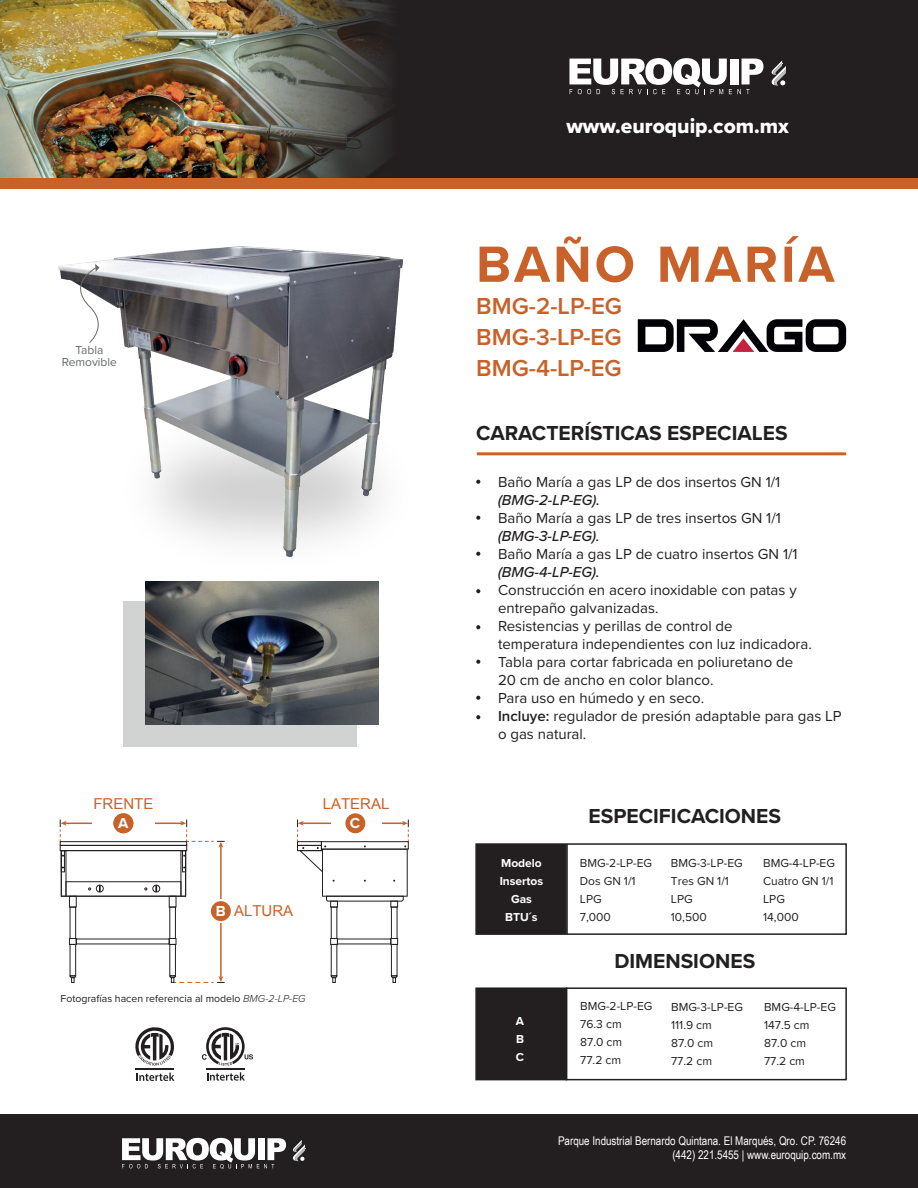
<style>
.page{position:relative;width:918px;height:1188px;background:#fff}
.page>*{position:absolute;margin:0;border:0;box-sizing:border-box;transform-origin:0 0}
.t1{font:700 52.8px "Proxima Nova";letter-spacing:.055em;color:#c9622a}
.t2{font:600 24px/30.8px "Proxima Nova";color:#c9622a;text-align:justify}
.t3{font:700 21px "Proxima Nova";color:#231f20}
.t4{font:21px "Proxima Nova Extrabld";color:#fff}
.t5{font:15px/18px "Proxima Nova";color:#231f20}
.t6{font:italic 500 15px "Proxima Nova";color:#231f20}
.t7{font:15px "Arial";color:#c9622a}
.t8{font:700 15px "Proxima Nova";color:#fff}
.t9{font:12px/18px "Proxima Nova";color:#231f20}
.t10{font:12px/14.4px "Arial Narrow";color:#fff;text-align:right}
.t11{font:700 12px/18px "Proxima Nova";color:#fff;text-align:center}
.t12{font:12px/12px "Proxima Nova";color:#67696a;text-align:center}
.t13{font:10.5px "Proxima Nova";color:#231f20}
.s1{font-weight:300;font-style:italic}
.s2{font-weight:600}
</style>
<div class="page">
<div style="left:0;top:1115px;width:918px;height:73px;background:#231f20"></div>
<svg style="left:122px;top:1138px;width:164px;height:31px"></svg>
<svg style="left:293px;top:1140px;width:12px;height:21px"></svg>
<div style="left:0;top:0;width:918px;height:178px;background:#231f20"></div>
<svg style="left:569px;top:58px;width:163px;height:37px"></svg>
<div style="left:730px;top:59px;width:8px;height:25px;background:#fff"></div>
<svg style="left:738px;top:59px;width:26px;height:35px"></svg>
<svg style="left:771px;top:61px;width:15px;height:25px"></svg>
<div style="left:0;top:178px;width:918px;height:10px;background:#c9622a"></div>
<img style="left:0;top:0;width:240px;height:178px">
<img style="left:240px;top:0;width:149px;height:178px">
<hr style="left:477px;top:452px;width:369px;height:3px;background:#c9622a">
<svg style="left:202px;top:1027px;width:51px;height:39px"></svg>
<svg style="left:207px;top:1072px;width:38px;height:9px"></svg>
<hr style="left:206px;top:1068px;width:38px;height:1px;background:#231f20">
<svg style="left:136px;top:1073px;width:39px;height:8px"></svg>
<svg style="left:135px;top:1027px;width:39px;height:39px"></svg>
<hr style="left:136px;top:1068px;width:38px;height:1px;background:#231f20">
<svg style="left:638px;top:319px;width:208px;height:33px"></svg>
<hr style="left:302px;top:823px;width:102px;height:1px;background:#c9622a">
<div style="left:331px;top:812px;width:50px;height:23px;background:#fff"></div>
<div style="left:345px;top:813px;width:20px;height:20px;background:#c9622a;border-radius:50%"></div>
<div style="left:321px;top:841px;width:88px;height:9px;border:1px solid #231f20"></div>
<svg style="left:326px;top:895px;width:78px;height:7px"></svg>
<div style="left:330px;top:901px;width:8px;height:6px;border:1px solid #231f20"></div>
<div style="left:331px;top:907px;width:6px;height:32px;border:1px solid #231f20"></div>
<div style="left:330px;top:938px;width:8px;height:7px;border:1px solid #231f20"></div>
<div style="left:331px;top:944px;width:6px;height:32px;border:1px solid #231f20"></div>
<svg style="left:330px;top:975px;width:8px;height:8px"></svg>
<div style="left:390px;top:901px;width:8px;height:6px;border:1px solid #231f20"></div>
<div style="left:391px;top:907px;width:6px;height:32px;border:1px solid #231f20"></div>
<div style="left:390px;top:938px;width:8px;height:7px;border:1px solid #231f20"></div>
<div style="left:391px;top:944px;width:6px;height:32px;border:1px solid #231f20"></div>
<svg style="left:391px;top:975px;width:7px;height:8px"></svg>
<svg style="left:297px;top:820px;width:29px;height:54px"></svg>
<svg style="left:402px;top:820px;width:7px;height:27px"></svg>
<hr style="left:65px;top:823px;width:117px;height:1px;background:#c9622a">
<div style="left:92px;top:812px;width:63px;height:23px;background:#fff"></div>
<div style="left:113px;top:813px;width:20px;height:20px;background:#c9622a;border-radius:50%"></div>
<svg style="left:60px;top:820px;width:7px;height:21px"></svg>
<hr style="left:220px;top:846px;width:2px;height:132px;background:#c9622a">
<div style="left:195px;top:899px;width:51px;height:24px;background:#fff"></div>
<svg style="left:180px;top:820px;width:45px;height:28px"></svg>
<div style="left:69px;top:896px;width:8px;height:11px;border:1px solid #231f20"></div>
<div style="left:70px;top:907px;width:6px;height:32px;border:1px solid #231f20"></div>
<div style="left:69px;top:938px;width:8px;height:7px;border:1px solid #231f20"></div>
<div style="left:70px;top:944px;width:6px;height:32px;border:1px solid #231f20"></div>
<svg style="left:69px;top:975px;width:7px;height:8px"></svg>
<div style="left:169px;top:907px;width:7px;height:32px;border:1px solid #231f20"></div>
<div style="left:169px;top:938px;width:7px;height:7px;border:1px solid #231f20"></div>
<div style="left:169px;top:944px;width:7px;height:32px;border:1px solid #231f20"></div>
<svg style="left:169px;top:975px;width:56px;height:8px"></svg>
<div style="left:60px;top:841px;width:127px;height:5px;border:1px solid #231f20"></div>
<div style="left:60px;top:845px;width:127px;height:6px;border:1px solid #231f20"></div>
<div style="left:181px;top:850px;width:5px;height:47px;border:1px solid #231f20"></div>
<div style="left:61px;top:850px;width:5px;height:47px;border:1px solid #231f20"></div>
<div style="left:66px;top:881px;width:115px;height:16px;border:1px solid #231f20"></div>
<div style="left:96px;top:885px;width:8px;height:7px;border:1px solid #231f20;border-radius:50%"></div>
<svg style="left:99px;top:885px;width:2px;height:7px"></svg>
<div style="left:152px;top:885px;width:8px;height:7px;border:1px solid #231f20;border-radius:50%"></div>
<svg style="left:155px;top:885px;width:2px;height:7px"></svg>
<div style="left:211px;top:901px;width:20px;height:20px;background:#c9622a;border-radius:50%"></div>
<div style="left:475px;top:843px;width:92px;height:92px;background:#231f20;border:2px solid #231f20"></div>
<div style="left:566px;top:843px;width:281px;height:92px;border:2px solid #231f20"></div>
<div style="left:475px;top:987px;width:92px;height:93px;background:#231f20;border:2px solid #231f20"></div>
<div style="left:566px;top:987px;width:281px;height:93px;border:2px solid #231f20"></div>
<svg style="left:476px;top:480px;width:4px;height:4px"></svg>
<svg style="left:476px;top:516px;width:4px;height:4px"></svg>
<svg style="left:476px;top:552px;width:4px;height:4px"></svg>
<svg style="left:476px;top:589px;width:4px;height:4px"></svg>
<svg style="left:476px;top:625px;width:4px;height:4px"></svg>
<svg style="left:476px;top:660px;width:4px;height:4px"></svg>
<svg style="left:476px;top:696px;width:4px;height:4px"></svg>
<svg style="left:476px;top:715px;width:4px;height:4px"></svg>
<img style="left:59px;top:247px;width:344px;height:310px">
<div style="left:123px;top:601px;width:234px;height:145px;background:#d1d2d2"></div>
<img style="left:146px;top:581px;width:232px;height:143px">
<svg style="left:65px;top:264px;width:44px;height:79px"></svg>
<p class="t12" style="left:62px;top:344px;width:57px">Tabla<br>Removible</p>
<p class="t7" style="left:93px;top:794px;width:61px">FRENTE</p>
<p class="t7" style="left:323px;top:794px;width:68px">LATERAL</p>
<p class="t8" style="left:118px;top:812px;width:12px">A</p>
<p class="t8" style="left:350px;top:812px;width:12px">C</p>
<p class="t8" style="left:216px;top:900px;width:11px">B</p>
<p class="t7" style="left:234px;top:900px;width:61px">ALTURA</p>
<p class="t13" style="left:61px;top:991px;width:247px">Fotografías hacen referencia al modelo <span class="s1">BMG-2-LP-EG</span></p>
<h3 class="t4" style="left:566px;top:110px;width:224px">www.euroquip.com.mx</h3>
<h1 class="t1" style="left:476px;top:225px;width:360px">BAÑO MARÍA</h1>
<h2 class="t2" style="left:476px;top:290px;width:148px">BMG-2-LP-EG BMG-3-LP-EG BMG-4-LP-EG</h2>
<h3 class="t3" style="left:476px;top:417px;width:313px">CARACTERÍSTICAS ESPECIALES</h3>
<p class="t5" style="left:498px;top:472px;width:284px">Baño María a gas LP de dos insertos GN 1/1</p>
<p class="t6" style="left:498px;top:489px;width:103px">(BMG-2-LP-EG).</p>
<p class="t5" style="left:498px;top:508px;width:284px">Baño María a gas LP de tres insertos GN 1/1</p>
<p class="t6" style="left:498px;top:525px;width:103px">(BMG-3-LP-EG).</p>
<p class="t5" style="left:498px;top:544px;width:301px">Baño María a gas LP de cuatro insertos GN 1/1</p>
<p class="t6" style="left:498px;top:561px;width:103px">(BMG-4-LP-EG).</p>
<p class="t5" style="left:498px;top:580px;width:345px">Construcción en acero inoxidable con patas y entrepaño galvanizadas.<br>Resistencias y perillas de control de<br>temperatura independientes con luz indicadora.<br>Tabla para cortar fabricada en poliuretano de<br>20 cm de ancho en color blanco.<br>Para uso en húmedo y en seco.<br><span class="s2">Incluye:</span> regulador de presión adaptable para gas LP o gas natural.</p>
<h3 class="t3" style="left:589px;top:800px;width:194px">ESPECIFICACIONES</h3>
<p class="t11" style="left:500px;top:853px;width:45px">Modelo<br>Insertos<br>Gas<br>BTU´s</p>
<p class="t9" style="left:580px;top:853px;width:74px">BMG-2-LP-EG<br>Dos GN 1/1<br>LPG<br>7,000</p>
<p class="t9" style="left:671px;top:853px;width:73px">BMG-3-LP-EG<br>Tres GN 1/1<br>LPG<br>10,500</p>
<p class="t9" style="left:763px;top:853px;width:73px">BMG-4-LP-EG<br>Cuatro GN 1/1<br>LPG<br>14,000</p>
<p class="t11" style="left:516px;top:1012px;width:10px;text-align:justify">A B C</p>
<h3 class="t3" style="left:614px;top:946px;width:142px">DIMENSIONES</h3>
<p class="t9" style="left:580px;top:997px;width:74px">BMG-2-LP-EG<br>76.3 cm<br>87.0 cm<br>77.2 cm</p>
<p class="t9" style="left:671px;top:997px;width:73px">BMG-3-LP-EG<br>111.9 cm<br>87.0 cm<br>77.2 cm</p>
<p class="t9" style="left:764px;top:997px;width:73px">BMG-4-LP-EG<br>147.5 cm<br>87.0 cm<br>77.2 cm</p>
<p class="t10" style="left:558px;top:1133px;width:290px">Parque Industrial Bernardo Quintana. El Marqués, Qro. CP. 76246 (442) 221.5455 | www.euroquip.com.mx</p>
</div>
